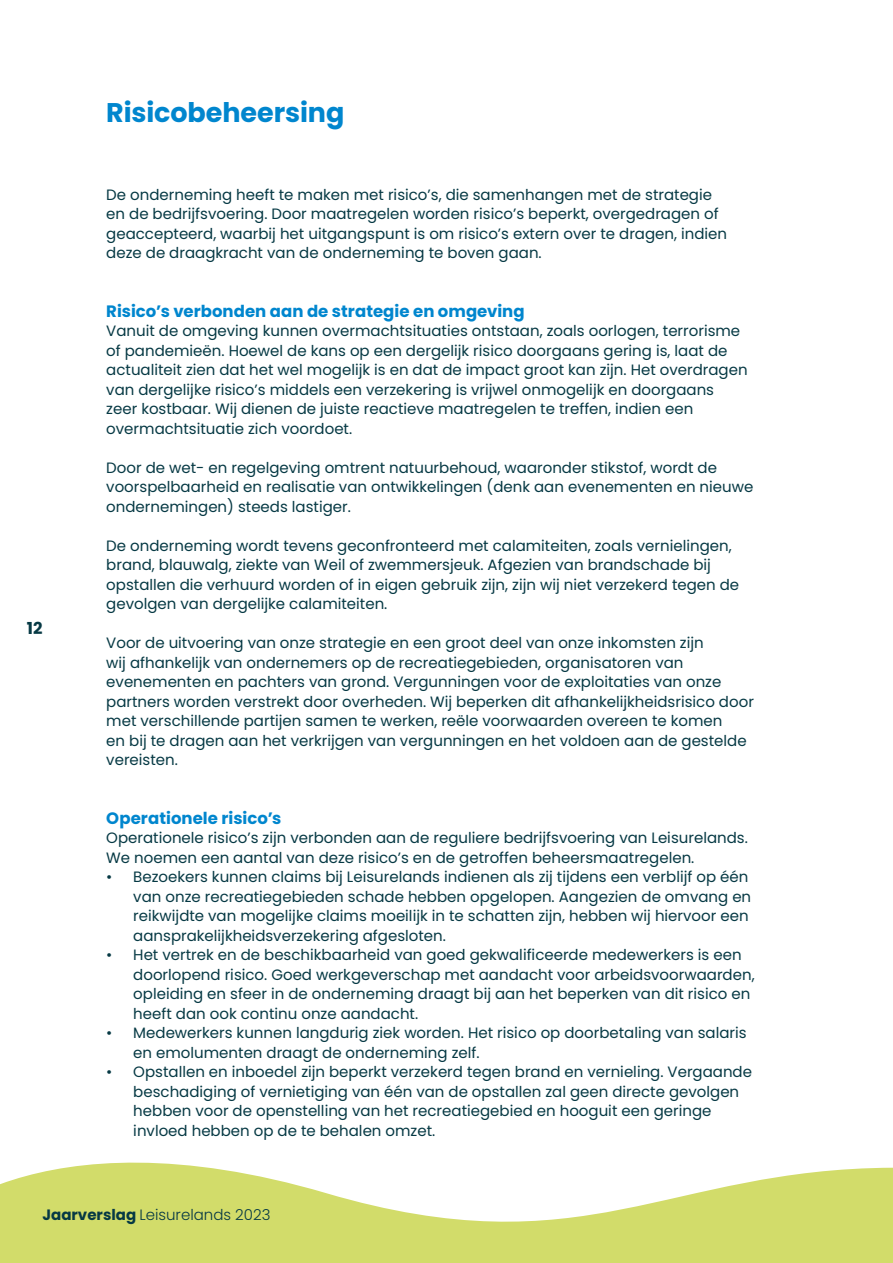
<style>
.page{position:relative;width:893px;height:1263px;background:#fff}
.page>*{position:absolute;margin:0;border:0;box-sizing:border-box;transform-origin:0 0}
.t1{font:700 27px "Poppins";letter-spacing:-.005em;color:#0086ce}
.t2{font:700 16.5px "Poppins";color:#0086ce}
.t3{font:700 16.5px "Poppins";color:#063944}
.t4{font:15px/19.5px "Poppins";color:#063944}
.t5{font:300 15px "Poppins";color:#063944}
.s1{font-weight:700}
</style>
<div class="page">
<svg style="left:0;top:1162px;width:893px;height:101px;fill:#d2dc6a"></svg>
<h1 class="t1" style="left:106px;top:97px;width:240px">Risicobeheersing</h1>
<p class="t3" style="left:27px;top:619px;width:17px">12</p>
<p class="t4" style="left:106px;top:185px;width:622px">De onderneming heeft te maken met risico’s, die samenhangen met de strategie en de bedrijfsvoering. Door maatregelen worden risico’s beperkt, overgedragen of geaccepteerd, waarbij het uitgangspunt is om risico’s extern over te dragen, indien deze de draagkracht van de onderneming te boven gaan.</p>
<p class="t2" style="left:106px;top:301px;width:420px">Risico’s verbonden aan de strategie en omgeving</p>
<p class="t4" style="left:106px;top:321px;width:643px">Vanuit de omgeving kunnen overmachtsituaties ontstaan, zoals oorlogen, terrorisme of pandemieën. Hoewel de kans op een dergelijk risico doorgaans gering is, laat de actualiteit zien dat het wel mogelijk is en dat de impact groot kan zijn. Het overdragen van dergelijke risico’s middels een verzekering is vrijwel onmogelijk en doorgaans zeer kostbaar. Wij dienen de juiste reactieve maatregelen te treffen, indien een overmachtsituatie zich voordoet.</p>
<p class="t4" style="left:106px;top:458px;width:649px">Door de wet- en regelgeving omtrent natuurbehoud, waaronder stikstof, wordt de voorspelbaarheid en realisatie van ontwikkelingen (denk aan evenementen en nieuwe ondernemingen) steeds lastiger.</p>
<p class="t4" style="left:106px;top:536px;width:634px">De onderneming wordt tevens geconfronteerd met calamiteiten, zoals vernielingen, brand, blauwalg, ziekte van Weil of zwemmersjeuk. Afgezien van brandschade bij opstallen die verhuurd worden of in eigen gebruik zijn, zijn wij niet verzekerd tegen de gevolgen van dergelijke calamiteiten.</p>
<p class="t4" style="left:106px;top:633px;width:649px">Voor de uitvoering van onze strategie en een groot deel van onze inkomsten zijn<br>wij afhankelijk van ondernemers op de recreatiegebieden, organisatoren van evenementen en pachters van grond. Vergunningen voor de exploitaties van onze partners worden verstrekt door overheden. Wij beperken dit afhankelijkheidsrisico door met verschillende partijen samen te werken, reële voorwaarden overeen te komen<br>en bij te dragen aan het verkrijgen van vergunningen en het voldoen aan de gestelde vereisten.</p>
<p class="t2" style="left:106px;top:808px;width:177px">Operationele risico’s</p>
<p class="t4" style="left:106px;top:828px;width:643px">Operationele risico’s zijn verbonden aan de reguliere bedrijfsvoering van Leisurelands.<br>We noemen een aantal van deze risico’s en de getroffen beheersmaatregelen.</p>
<p class="t4" style="left:133px;top:867px;width:619px;text-indent:-27px">• Bezoekers kunnen claims bij Leisurelands indienen als zij tijdens een verblijf op één van onze recreatiegebieden schade hebben opgelopen. Aangezien de omvang en reikwijdte van mogelijke claims moeilijk in te schatten zijn, hebben wij hiervoor een aansprakelijkheidsverzekering afgesloten.</p>
<p class="t4" style="left:133px;top:945px;width:623px;text-indent:-27px">• Het vertrek en de beschikbaarheid van goed gekwalificeerde medewerkers is een doorlopend risico. Goed werkgeverschap met aandacht voor arbeidsvoorwaarden, opleiding en sfeer in de onderneming draagt bij aan het beperken van dit risico en heeft dan ook continu onze aandacht.</p>
<p class="t4" style="left:133px;top:1023px;width:615px;text-indent:-27px">• Medewerkers kunnen langdurig ziek worden. Het risico op doorbetaling van salaris en emolumenten draagt de onderneming zelf.</p>
<p class="t4" style="left:133px;top:1062px;width:620px;text-indent:-27px">• Opstallen en inboedel zijn beperkt verzekerd tegen brand en vernieling. Vergaande beschadiging of vernietiging van één van de opstallen zal geen directe gevolgen hebben voor de openstelling van het recreatiegebied en hooguit een geringe invloed hebben op de te behalen omzet.</p>
<p class="t5" style="left:43px;top:1206px;width:229px"><span class="s1">Jaarverslag</span> Leisurelands 2023</p>
</div>
